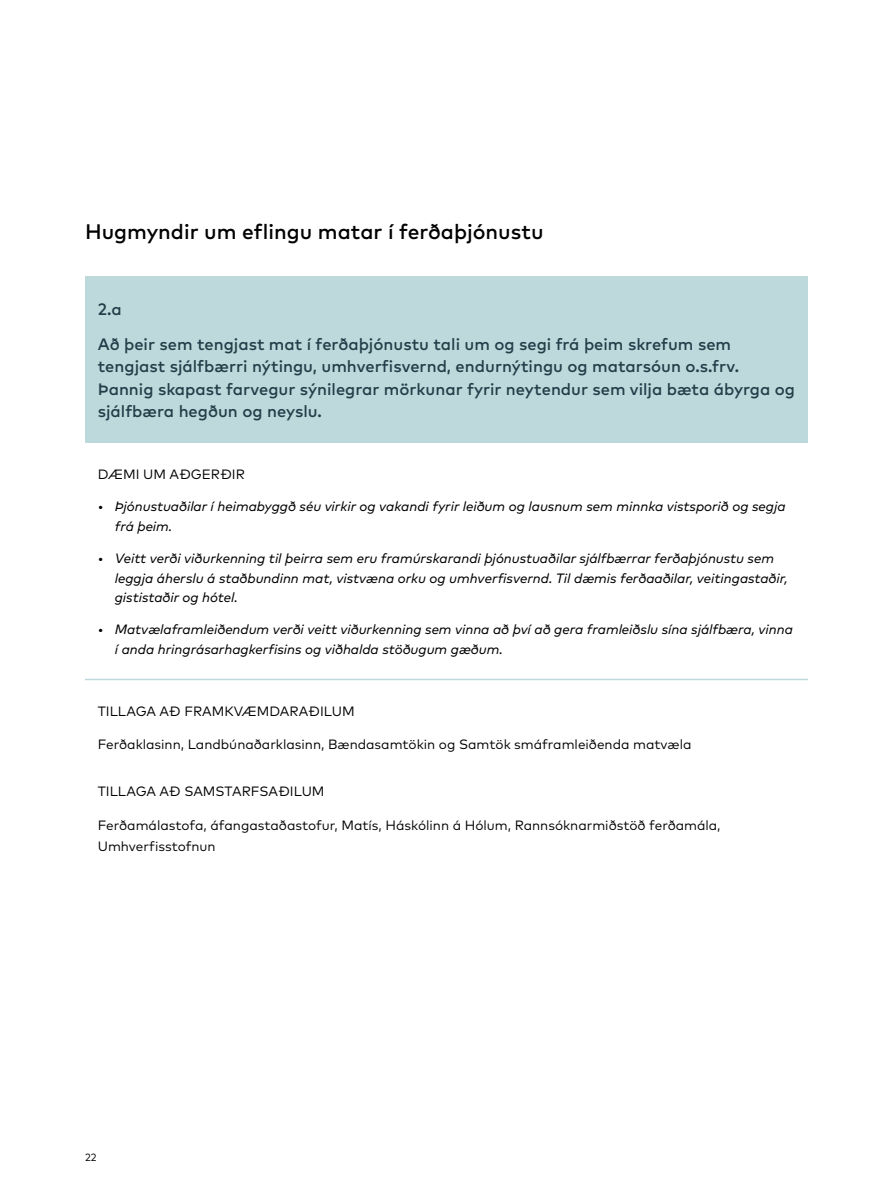
<style>
.page{position:relative;width:893px;height:1191px;background:#fff}
.page>*{position:absolute;margin:0;border:0;box-sizing:border-box;transform-origin:0 0}
.t1{font:500 21px "Mark Pro";color:#000}
.t2{font:500 16.5px/22.5px "Mark Pro";color:#243d49}
.t3{font:italic 13.5px/19.5px "Mark";color:#000}
.t4{font:13.5px/21px "Mark Pro";color:#000}
.t5{font:10.5px "Mark Pro";color:#000}
</style>
<div class="page">
<div style="left:85px;top:276px;width:723px;height:167px;background:#bdd9db"></div>
<hr style="left:85px;top:678px;width:723px;height:2px;background:#bdd9db">
<h1 class="t1" style="left:85px;top:215px;width:460px">Hugmyndir um eflingu matar í ferðaþjónustu</h1>
<p class="t2" style="left:98px;top:290px;width:635px;line-height:35.2px">2.a<br>Að þeir sem tengjast mat í ferðaþjónustu tali um og segi frá þeim skrefum sem</p>
<p class="t2" style="left:98px;top:354px;width:699px">tengjast sjálfbærri nýtingu, umhverfisvernd, endurnýtingu og matarsóun o.s.frv.<br>Þannig skapast farvegur sýnilegrar mörkunar fyrir neytendur sem vilja bæta ábyrga og sjálfbæra hegðun og neyslu.</p>
<p class="t4" style="left:98px;top:463px;width:149px">DÆMI UM AÐGERÐIR</p>
<p class="t3" style="left:115px;top:496px;width:672px;text-indent:-17px">• Þjónustuaðilar í heimabyggð séu virkir og vakandi fyrir leiðum og lausnum sem minnka vistsporið og segja frá þeim.</p>
<p class="t3" style="left:115px;top:548px;width:674px;text-indent:-17px">• Veitt verði viðurkenning til þeirra sem eru framúrskarandi þjónustuaðilar sjálfbærrar ferðaþjónustu sem leggja áherslu á staðbundinn mat, vistvæna orku og umhverfisvernd. Til dæmis ferðaaðilar, veitingastaðir, gististaðir og hótel.</p>
<p class="t3" style="left:115px;top:619px;width:680px;text-indent:-17px">• Matvælaframleiðendum verði veitt viðurkenning sem vinna að því að gera framleiðslu sína sjálfbæra, vinna í anda hringrásarhagkerfisins og viðhalda stöðugum gæðum.</p>
<p class="t4" style="left:98px;top:699px;width:258px">TILLAGA AÐ FRAMKVÆMDARAÐILUM</p>
<p class="t4" style="left:98px;top:733px;width:595px">Ferðaklasinn, Landbúnaðarklasinn, Bændasamtökin og Samtök smáframleiðenda matvæla</p>
<p class="t4" style="left:98px;top:779px;width:228px">TILLAGA AÐ SAMSTARFSAÐILUM</p>
<p class="t4" style="left:98px;top:813px;width:624px">Ferðamálastofa, áfangastaðastofur, Matís, Háskólinn á Hólum, Rannsóknarmiðstöð ferðamála,<br>Umhverfisstofnun</p>
<p class="t5" style="left:85px;top:1149px;width:13px">22</p>
</div>
